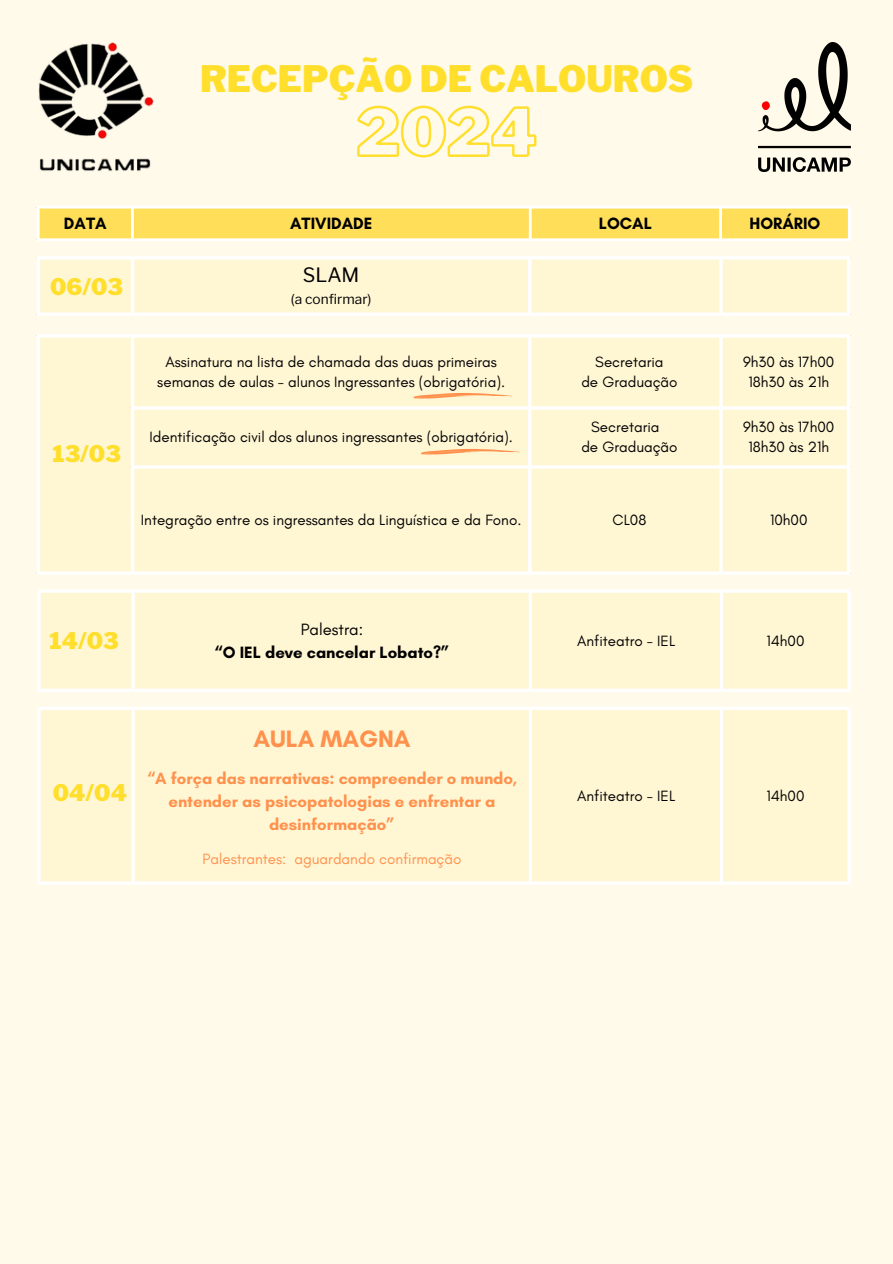
<style>
.page{position:relative;width:893px;height:1264px;background:#fff}
.page>*{position:absolute;margin:0;border:0;box-sizing:border-box;transform-origin:0 0}
.t1{font:900 36.15px "Libre Franklin";color:#ffdf2b}
.t2{font:700 24.15px "Glacial Indifference";color:#ff914d}
.t3{font:900 22.8px "Libre Franklin";color:#ffdf2b}
.t4{font:19.65px "Libre Franklin";color:#000}
.t5{font:700 16.65px/23px "Glacial Indifference";color:#ff914d;text-align:center}
.t6{font:700 16.65px "Glacial Indifference";color:#000}
.t7{font:16.65px "Glacial Indifference";color:#000}
.t8{font:15.15px/20.2px "Glacial Indifference";color:#000;text-align:center}
.t9{font:15.15px "Glacial Indifference";color:#ff914d}
.t10{font:13.65px "Libre Franklin";color:#000}
</style>
<div class="page">
<div style="left:0;top:0;width:892px;height:1263px;background:#fffae9"></div>
<img style="left:758px;top:43px;width:92px;height:129px">
<div style="left:40px;top:259px;width:806px;height:53px;background:#fff6d4"></div>
<hr style="left:37px;top:259px;width:3px;height:53px;background:#fff">
<hr style="left:131px;top:259px;width:3px;height:53px;background:#fff">
<hr style="left:528px;top:259px;width:3px;height:53px;background:#fff">
<hr style="left:719px;top:259px;width:3px;height:53px;background:#fff">
<svg style="left:846px;top:259px;width:4px;height:53px"></svg>
<hr style="left:37px;top:256px;width:813px;height:3px;background:#fff">
<svg style="left:37px;top:312px;width:813px;height:4px;fill:#fff"></svg>
<div style="left:40px;top:208px;width:807px;height:30px;background:#ffde59"></div>
<hr style="left:37px;top:208px;width:3px;height:30px;background:#fff">
<hr style="left:131px;top:208px;width:3px;height:30px;background:#fff">
<hr style="left:528px;top:208px;width:3px;height:30px;background:#fff">
<hr style="left:719px;top:208px;width:3px;height:30px;background:#fff">
<hr style="left:847px;top:208px;width:3px;height:30px;background:#fff">
<hr style="left:37px;top:206px;width:813px;height:2px;background:#fff">
<hr style="left:37px;top:238px;width:813px;height:3px;background:#fff">
<div style="left:40px;top:337px;width:806px;height:234px;background:#fff6d4"></div>
<hr style="left:37px;top:337px;width:3px;height:234px;background:#fff">
<hr style="left:131px;top:337px;width:3px;height:234px;background:#fff">
<hr style="left:528px;top:337px;width:3px;height:234px;background:#fff">
<hr style="left:719px;top:337px;width:3px;height:234px;background:#fff">
<svg style="left:846px;top:337px;width:4px;height:234px"></svg>
<hr style="left:37px;top:334px;width:813px;height:3px;background:#fff">
<hr style="left:131px;top:406px;width:719px;height:3px;background:#fff">
<hr style="left:131px;top:465px;width:719px;height:3px;background:#fff">
<svg style="left:37px;top:571px;width:813px;height:4px;fill:#fff"></svg>
<svg style="left:421px;top:449px;width:99px;height:6px"></svg>
<svg style="left:357px;top:105px;width:180px;height:53px"></svg>
<svg style="left:413px;top:393px;width:99px;height:6px"></svg>
<div style="left:41px;top:593px;width:806px;height:95px;background:#fff6d4"></div>
<hr style="left:37px;top:593px;width:4px;height:95px;background:#fff">
<svg style="left:131px;top:593px;width:4px;height:95px"></svg>
<svg style="left:528px;top:593px;width:4px;height:95px"></svg>
<svg style="left:719px;top:593px;width:4px;height:95px"></svg>
<hr style="left:847px;top:593px;width:3px;height:95px;background:#fff">
<hr style="left:37px;top:589px;width:813px;height:4px;background:#fff">
<svg style="left:37px;top:688px;width:813px;height:4px;fill:#fff"></svg>
<img style="left:38px;top:42px;width:116px;height:129px">
<div style="left:41px;top:710px;width:806px;height:171px;background:#fff6d4"></div>
<hr style="left:37px;top:710px;width:4px;height:171px;background:#fff">
<svg style="left:131px;top:710px;width:4px;height:171px"></svg>
<svg style="left:528px;top:710px;width:4px;height:171px"></svg>
<svg style="left:719px;top:710px;width:4px;height:171px"></svg>
<hr style="left:847px;top:710px;width:3px;height:171px;background:#fff">
<hr style="left:37px;top:707px;width:813px;height:3px;background:#fff">
<hr style="left:37px;top:881px;width:813px;height:3px;background:#fff">
<p class="t1" style="left:200px;top:57px;width:494px">RECEPÇÃO DE CALOUROS</p>
<h1 class="t6" style="left:64px;top:213px;width:44px">DATA</h1>
<p class="t6" style="left:290px;top:213px;width:84px">ATIVIDADE</p>
<p class="t6" style="left:599px;top:213px;width:54px">LOCAL</p>
<p class="t6" style="left:749px;top:213px;width:72px">HORÁRIO</p>
<p class="t3" style="left:50px;top:273px;width:75px">06/03</p>
<p class="t3" style="left:52px;top:440px;width:70px">13/03</p>
<p class="t4" style="left:303px;top:263px;width:58px">SLAM</p>
<h2 class="t10" style="left:291px;top:291px;width:82px">(a confirmar)</h2>
<p class="t8" style="left:157px;top:351px;width:349px">Assinatura na lista de chamada das duas primeiras semanas de aulas - alunos Ingressantes (obrigatória).</p>
<p class="t8" style="left:595px;top:351px;width:70px">Secretaria</p>
<p class="t8" style="left:581px;top:372px;width:98px">de Graduação</p>
<p class="t8" style="left:149px;top:427px;width:365px">Identificação civil dos alunos ingressantes (obrigatória).</p>
<p class="t8" style="left:591px;top:417px;width:70px">Secretaria</p>
<p class="t8" style="left:581px;top:437px;width:98px">de Graduação</p>
<p class="t8" style="left:743px;top:351px;width:93px">9h30 às 17h00</p>
<p class="t8" style="left:748px;top:372px;width:82px">18h30 às 21h</p>
<p class="t8" style="left:743px;top:417px;width:93px">9h30 às 17h00</p>
<p class="t8" style="left:748px;top:437px;width:82px">18h30 às 21h</p>
<p class="t8" style="left:141px;top:509px;width:382px">Integração entre os ingressantes da Linguística e da Fono.</p>
<p class="t8" style="left:612px;top:509px;width:35px">CL08</p>
<p class="t8" style="left:770px;top:509px;width:39px">10h00</p>
<p class="t7" style="left:301px;top:619px;width:64px">Palestra:</p>
<p class="t6" style="left:214px;top:642px;width:237px">“O IEL deve cancelar Lobato?”</p>
<p class="t3" style="left:50px;top:626px;width:71px">14/03</p>
<p class="t8" style="left:577px;top:630px;width:99px">Anfiteatro - IEL</p>
<p class="t8" style="left:766px;top:630px;width:40px">14h00</p>
<p class="t2" style="left:253px;top:723px;width:159px">AULA MAGNA</p>
<p class="t5" style="left:147px;top:766px;width:372px">“A força das narrativas: compreender o mundo, entender as psicopatologias e enfrentar a desinformação”</p>
<p class="t9" style="left:202px;top:849px;width:260px">Palestrantes: aguardando confirmação</p>
<p class="t3" style="left:53px;top:779px;width:76px">04/04</p>
<p class="t8" style="left:577px;top:785px;width:99px">Anfiteatro - IEL</p>
<p class="t8" style="left:766px;top:785px;width:40px">14h00</p>
</div>
